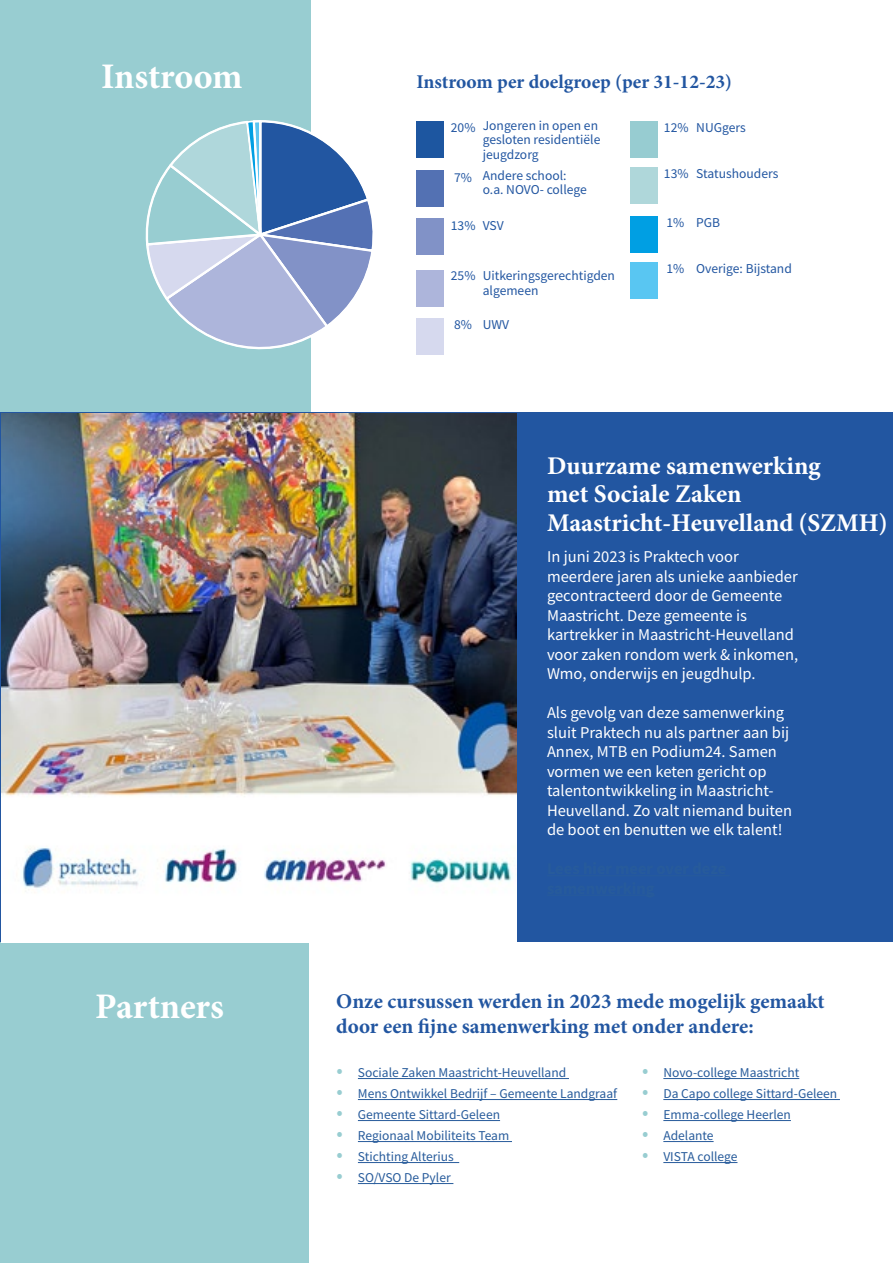
<style>
.page{position:relative;width:893px;height:1263px;background:#fff}
.page>*{position:absolute;margin:0;border:0;box-sizing:border-box;transform-origin:0 0}
.t1{font:700 36px "Minion Pro";letter-spacing:-.005em;color:#fff}
.t2{font:700 25.5px/28.5px "Minion Pro";color:#fff}
.t3{font:700 21px/25.2px "Minion Pro";color:#2256a1}
.t4{font:700 19.5px "Minion Pro";color:#2256a1}
.t5{font:16.5px/19.5px "Source Sans Pro";color:#fff}
.t6{font:13.5px "Source Sans Pro";color:#275b9b}
.t7{font:13.5px/14.4px "Source Sans Pro";color:#2256a1}
.t8{font:13.5px "Source Sans Pro";color:#1d56a1}
.s1{font-size:21px;color:#98cdd1}
</style>
<div class="page">
<div style="left:0;top:942px;width:309px;height:321px;background:#98cdd1"></div>
<div style="left:0;top:0;width:311px;height:413px;background:#98cdd1"></div>
<div style="left:0;top:413px;width:893px;height:529px;background:#2256a1"></div>
<img style="left:2px;top:413px;width:514px;height:529px">
<svg style="left:145px;top:120px;width:228px;height:230px"></svg>
<div style="left:416px;top:122px;width:28px;height:36px;background:#1d56a0"></div>
<div style="left:416px;top:170px;width:28px;height:36px;background:#5371b3"></div>
<div style="left:416px;top:219px;width:28px;height:36px;background:#8192c7"></div>
<div style="left:416px;top:270px;width:28px;height:36px;background:#adb5db"></div>
<div style="left:416px;top:319px;width:28px;height:36px;background:#d6d9ee"></div>
<div style="left:630px;top:122px;width:27px;height:36px;background:#97ccd1"></div>
<div style="left:630px;top:168px;width:27px;height:36px;background:#afd7da"></div>
<div style="left:630px;top:216px;width:27px;height:36px;background:#009fe3"></div>
<div style="left:630px;top:262px;width:27px;height:37px;background:#59c6f2"></div>
<hr style="left:547px;top:875px;width:183px;height:1px;background:#275b9b">
<hr style="left:547px;top:895px;width:108px;height:1px;background:#275b9b">
<hr style="left:358px;top:1078px;width:211px;height:1px;background:#275b9b">
<hr style="left:358px;top:1099px;width:259px;height:1px;background:#275b9b">
<hr style="left:358px;top:1120px;width:142px;height:1px;background:#275b9b">
<hr style="left:358px;top:1141px;width:154px;height:1px;background:#275b9b">
<hr style="left:358px;top:1162px;width:101px;height:1px;background:#275b9b">
<hr style="left:358px;top:1183px;width:95px;height:1px;background:#275b9b">
<hr style="left:663px;top:1078px;width:136px;height:1px;background:#275b9b">
<hr style="left:663px;top:1099px;width:177px;height:1px;background:#275b9b">
<hr style="left:663px;top:1120px;width:128px;height:1px;background:#275b9b">
<hr style="left:663px;top:1141px;width:51px;height:1px;background:#275b9b">
<hr style="left:663px;top:1162px;width:74px;height:1px;background:#275b9b">
<h1 class="t1" style="left:101px;top:51px;width:143px">Instroom</h1>
<p class="t4" style="left:416px;top:68px;width:317px">Instroom per doelgroep (per 31-12-23)</p>
<p class="t7" style="left:483px;top:118px;width:119px">Jongeren in open en gesloten residentiële jeugdzorg</p>
<p class="t7" style="left:483px;top:168px;width:106px">Andere school: o.a. NOVO- college</p>
<p class="t7" style="left:483px;top:219px;width:23px">VSV</p>
<p class="t7" style="left:451px;top:120px;width:26px">20%</p>
<p class="t7" style="left:664px;top:120px;width:26px">12%</p>
<p class="t7" style="left:664px;top:166px;width:26px">13%</p>
<p class="t7" style="left:667px;top:215px;width:19px">1%</p>
<p class="t7" style="left:667px;top:261px;width:19px">1%</p>
<p class="t7" style="left:696px;top:120px;width:51px">NUGgers</p>
<p class="t7" style="left:696px;top:166px;width:84px">Statushouders</p>
<p class="t7" style="left:696px;top:215px;width:26px">PGB</p>
<p class="t7" style="left:696px;top:261px;width:97px">Overige: Bijstand</p>
<p class="t7" style="left:454px;top:170px;width:19px">7%</p>
<p class="t8" style="left:451px;top:217px;width:26px">13%</p>
<p class="t7" style="left:483px;top:269px;width:134px">Uitkeringsgerechtigden algemeen</p>
<p class="t7" style="left:483px;top:317px;width:28px">UWV</p>
<p class="t7" style="left:451px;top:269px;width:26px">25%</p>
<p class="t7" style="left:454px;top:317px;width:19px">8%</p>
<h2 class="t2" style="left:547px;top:451px;width:342px">Duurzame samenwerking<br>met Sociale Zaken<br>Maastricht-Heuvelland (SZMH)</h2>
<h1 class="t1" style="left:95px;top:981px;width:130px">Partners</h1>
<p class="t5" style="left:547px;top:547px;width:253px">In juni 2023 is Praktech voor meerdere jaren als unieke aanbieder gecontracteerd door de Gemeente<br>Maastricht. Deze gemeente is kartrekker in Maastricht-Heuvelland voor zaken rondom werk &amp; inkomen,<br>Wmo, onderwijs en jeugdhulp.</p>
<p class="t5" style="left:547px;top:703px;width:247px">Als gevolg van deze samenwerking sluit Praktech nu als partner aan bij Annex, MTB en Podium24. Samen vormen we een keten gericht op talentontwikkeling in Maastricht-Heuvelland. Zo valt niemand buiten de boot en benutten we elk talent!</p>
<p class="t3" style="left:336px;top:988px;width:490px">Onze cursussen werden in 2023 mede mogelijk gemaakt door een fijne samenwerking met onder andere:</p>
<p class="t6" style="left:337px;top:1064px;width:231px"><span class="s1">•</span> Sociale Zaken Maastricht-Heuvelland</p>
<p class="t6" style="left:337px;top:1085px;width:282px"><span class="s1">•</span> Mens Ontwikkel Bedrijf – Gemeente Landgraaf</p>
<p class="t6" style="left:337px;top:1106px;width:165px"><span class="s1">•</span> Gemeente Sittard-Geleen</p>
<p class="t6" style="left:337px;top:1127px;width:174px"><span class="s1">•</span> Regionaal Mobiliteits Team</p>
<p class="t6" style="left:337px;top:1148px;width:119px"><span class="s1">•</span> Stichting Alterius</p>
<p class="t6" style="left:337px;top:1169px;width:116px"><span class="s1">•</span> SO/VSO De Pyler</p>
<p class="t6" style="left:642px;top:1064px;width:159px"><span class="s1">•</span> Novo-college Maastricht</p>
<p class="t6" style="left:642px;top:1085px;width:197px"><span class="s1">•</span> Da Capo college Sittard-Geleen</p>
<p class="t6" style="left:642px;top:1106px;width:150px"><span class="s1">•</span> Emma-college Heerlen</p>
<p class="t6" style="left:642px;top:1127px;width:73px"><span class="s1">•</span> Adelante</p>
<p class="t6" style="left:642px;top:1148px;width:97px"><span class="s1">•</span> VISTA college</p>
</div>
